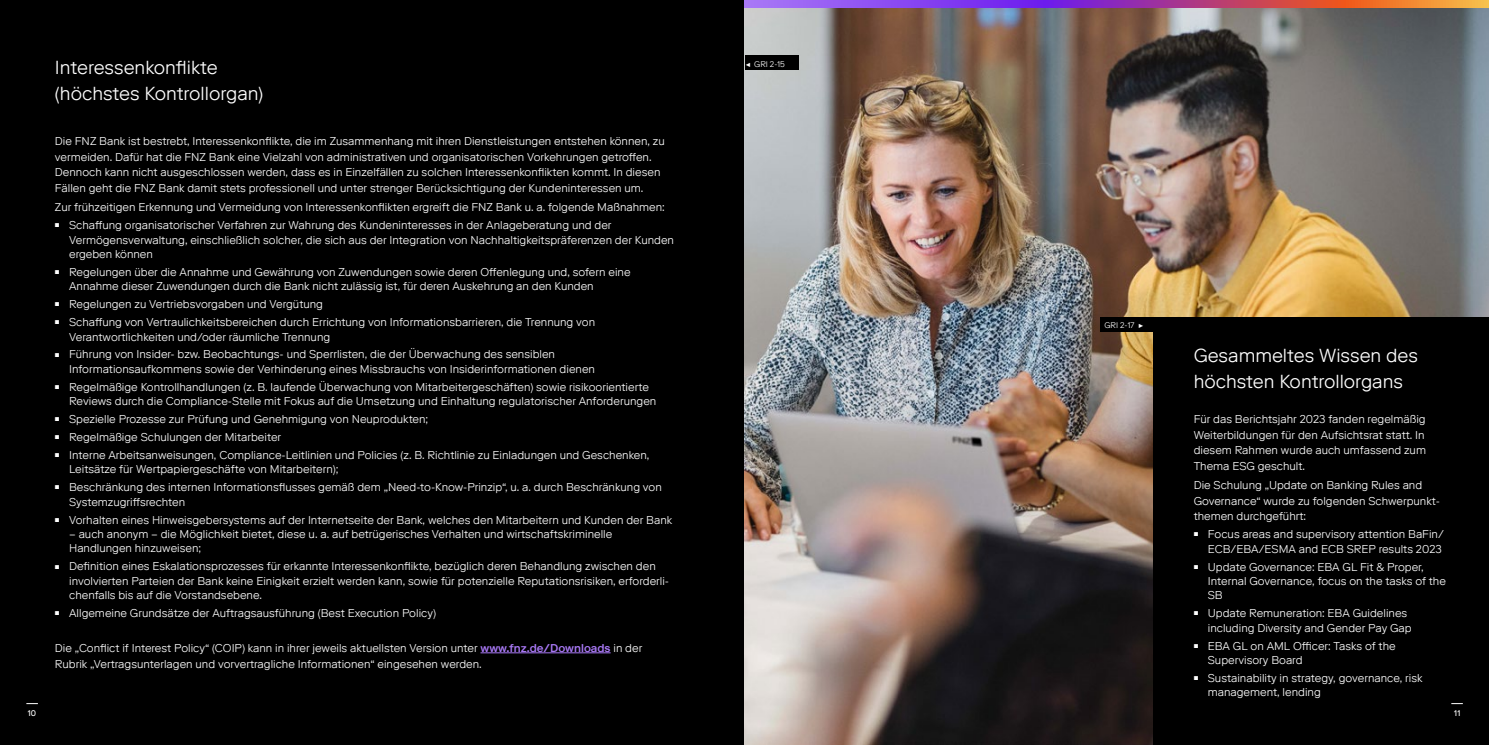
<style>
.page{position:relative;width:1489px;height:745px;background:#fff}
.page>*{position:absolute;margin:0;border:0;box-sizing:border-box;transform-origin:0 0}
.t1{font:300 18.75px/26px "Riforma LLTT";color:#fff}
.t2{font:300 11.25px/14.4px "Riforma LLTT";color:#fff}
.t3{font:300 8.12px "Riforma LLTT";color:#fff}
.t4{font:8.12px "Riforma LLTT";color:#fff}
.s1{font-weight:500;color:#a979f6}
</style>
<div class="page">
<div style="left:0;top:0;width:744px;height:744px;background:#000"></div>
<img style="left:744px;top:7px;width:744px;height:737px">
<div style="left:1153px;top:317px;width:335px;height:427px;background:#000"></div>
<svg style="left:744px;top:0;width:744px;height:7px"></svg>
<hr style="left:480px;top:652px;width:130px;height:1px;background:#a979f6">
<div style="left:745px;top:56px;width:53px;height:14px;background:#000"></div>
<div style="left:1100px;top:317px;width:53px;height:14px;background:#000"></div>
<h1 class="t1" style="left:55px;top:54px;width:210px">Interessenkonflikte (höchstes Kontrollorgan)</h1>
<p class="t2" style="left:55px;top:133px;width:611px;line-height:15.6px">Die FNZ Bank ist bestrebt, Interessenkonflikte, die im Zusammenhang mit ihren Dienstleistungen entstehen können, zu vermeiden. Dafür hat die FNZ Bank eine Vielzahl von administrativen und organisatorischen Vorkehrungen getroffen.<br>Dennoch kann nicht ausgeschlossen werden, dass es in Einzelfällen zu solchen Interessenkonflikten kommt. In diesen Fällen geht die FNZ Bank damit stets professionell und unter strenger Berücksichtigung der Kundeninteressen um.</p>
<p class="t2" style="left:55px;top:198px;width:611px;line-height:17.9px">Zur frühzeitigen Erkennung und Vermeidung von Interessenkonflikten ergreift die FNZ Bank u. a. folgende Maßnahmen: <sup>⏹</sup> Schaffung organisatorischer Verfahren zur Wahrung des Kundeninteresses in der Anlageberatung und der</p>
<p class="t2" style="left:69px;top:232px;width:606px">Vermögensverwaltung, einschließlich solcher, die sich aus der Integration von Nachhaltigkeitspräferenzen der Kunden ergeben können</p>
<p class="t2" style="left:69px;top:264px;width:563px;text-indent:-14px"><sup>⏹</sup> Regelungen über die Annahme und Gewährung von Zuwendungen sowie deren Offenlegung und, sofern eine<br>Annahme dieser Zuwendungen durch die Bank nicht zulässig ist, für deren Auskehrung an den Kunden</p>
<p class="t2" style="left:55px;top:295px;width:541px;line-height:17.9px"><sup>⏹</sup> Regelungen zu Vertriebsvorgaben und Vergütung<br><sup>⏹</sup> Schaffung von Vertraulichkeitsbereichen durch Errichtung von Informationsbarrieren, die Trennung von</p>
<p class="t2" style="left:55px;top:327px;width:501px;line-height:17.9px;text-indent:14px">Verantwortlichkeiten und/oder räumliche Trennung<br><sup>⏹</sup> Führung von Insider- bzw. Beobachtungs- und Sperrlisten, die der Überwachung des sensiblen</p>
<p class="t2" style="left:55px;top:359px;width:595px;line-height:17.9px;text-indent:14px">Informationsaufkommens sowie der Verhinderung eines Missbrauchs von Insiderinformationen dienen<br><sup>⏹</sup> Regelmäßige Kontrollhandlungen (z. B. laufende Überwachung von Mitarbeitergeschäften) sowie risikoorientierte</p>
<p class="t2" style="left:55px;top:392px;width:603px;line-height:17.9px;text-indent:14px">Reviews durch die Compliance-Stelle mit Fokus auf die Umsetzung und Einhaltung regulatorischer Anforderungen <sup>⏹</sup> Spezielle Prozesse zur Prüfung und Genehmigung von Neuprodukten;<br><sup>⏹</sup> Regelmäßige Schulungen der Mitarbeiter<br><sup>⏹</sup> Interne Arbeitsanweisungen, Compliance-Leitlinien und Policies (z. B. Richtlinie zu Einladungen und Geschenken,</p>
<p class="t2" style="left:55px;top:460px;width:608px;line-height:17.9px;text-indent:14px">Leitsätze für Wertpapiergeschäfte von Mitarbeitern);<br><sup>⏹</sup> Beschränkung des internen Informationsflusses gemäß dem „Need-to-Know-Prinzip“, u. a. durch Beschränkung von</p>
<p class="t2" style="left:55px;top:492px;width:618px;line-height:17.9px;text-indent:14px">Systemzugriffsrechten<br><sup>⏹</sup> Vorhalten eines Hinweisgebersystems auf der Internetseite der Bank, welches den Mitarbeitern und Kunden der Bank</p>
<p class="t2" style="left:69px;top:526px;width:544px">– auch anonym – die Möglichkeit bietet, diese u. a. auf betrügerisches Verhalten und wirtschaftskriminelle<br>Handlungen hinzuweisen;</p>
<p class="t2" style="left:69px;top:558px;width:601px;text-indent:-14px"><sup>⏹</sup> Definition eines Eskalationsprozesses für erkannte Interessenkonflikte, bezüglich deren Behandlung zwischen den involvierten Parteien der Bank keine Einigkeit erzielt werden kann, sowie für potenzielle Reputationsrisiken, erforderli&shy;chenfalls bis auf die Vorstandsebene.</p>
<p class="t2" style="left:55px;top:605px;width:382px"><sup>⏹</sup> Allgemeine Grundsätze der Auftragsausführung (Best Execution Policy)</p>
<p class="t2" style="left:55px;top:639px;width:589px;line-height:15.6px">Die „Conflict if Interest Policy“ (COIP) kann in ihrer jeweils aktuellsten Version unter <span class="s1">www.fnz.de/Downloads</span> in der<br>Rubrik „Vertragsunterlagen und vorvertragliche Informationen“ eingesehen werden.</p>
<p class="t3" style="left:745px;top:59px;width:41px">◀ GRI 2-15</p>
<p class="t3" style="left:1104px;top:320px;width:41px">GRI 2-17 ▶</p>
<h1 class="t1" style="left:1193px;top:342px;width:226px">Gesammeltes Wissen des höchsten Kontrollorgans</h1>
<p class="t2" style="left:1193px;top:410px;width:234px;line-height:15.6px">Für das Berichtsjahr 2023 fanden regelmäßig Weiterbildungen für den Aufsichtsrat statt. In diesem Rahmen wurde auch umfassend zum Thema ESG geschult.</p>
<p class="t2" style="left:1193px;top:476px;width:248px;line-height:15.6px">Die Schulung „Update on Banking Rules and<br>Governance“ wurde zu folgenden Schwerpunkt&shy;themen durchgeführt:</p>
<p class="t2" style="left:1193px;top:526px;width:252px;text-align:right"><sup>⏹</sup> Focus areas and supervisory attention BaFin/<br>ECB/EBA/ESMA and ECB SREP results 2023</p>
<p class="t2" style="left:1207px;top:559px;width:240px;text-indent:-14px"><sup>⏹</sup> Update Governance: EBA GL Fit &amp; Proper,<br>Internal Governance, focus on the tasks of the<br>SB</p>
<p class="t2" style="left:1207px;top:605px;width:205px;text-indent:-14px"><sup>⏹</sup> Update Remuneration: EBA Guidelines including Diversity and Gender Pay Gap</p>
<p class="t2" style="left:1207px;top:638px;width:189px;text-indent:-14px"><sup>⏹</sup> EBA GL on AML Officer: Tasks of the<br>Supervisory Board</p>
<p class="t2" style="left:1207px;top:670px;width:216px;text-indent:-14px"><sup>⏹</sup> Sustainability in strategy, governance, risk management, lending</p>
<p class="t4" style="left:28px;top:708px;width:10px">10</p>
<p class="t4" style="left:1453px;top:707px;width:8px">11</p>
</div>
